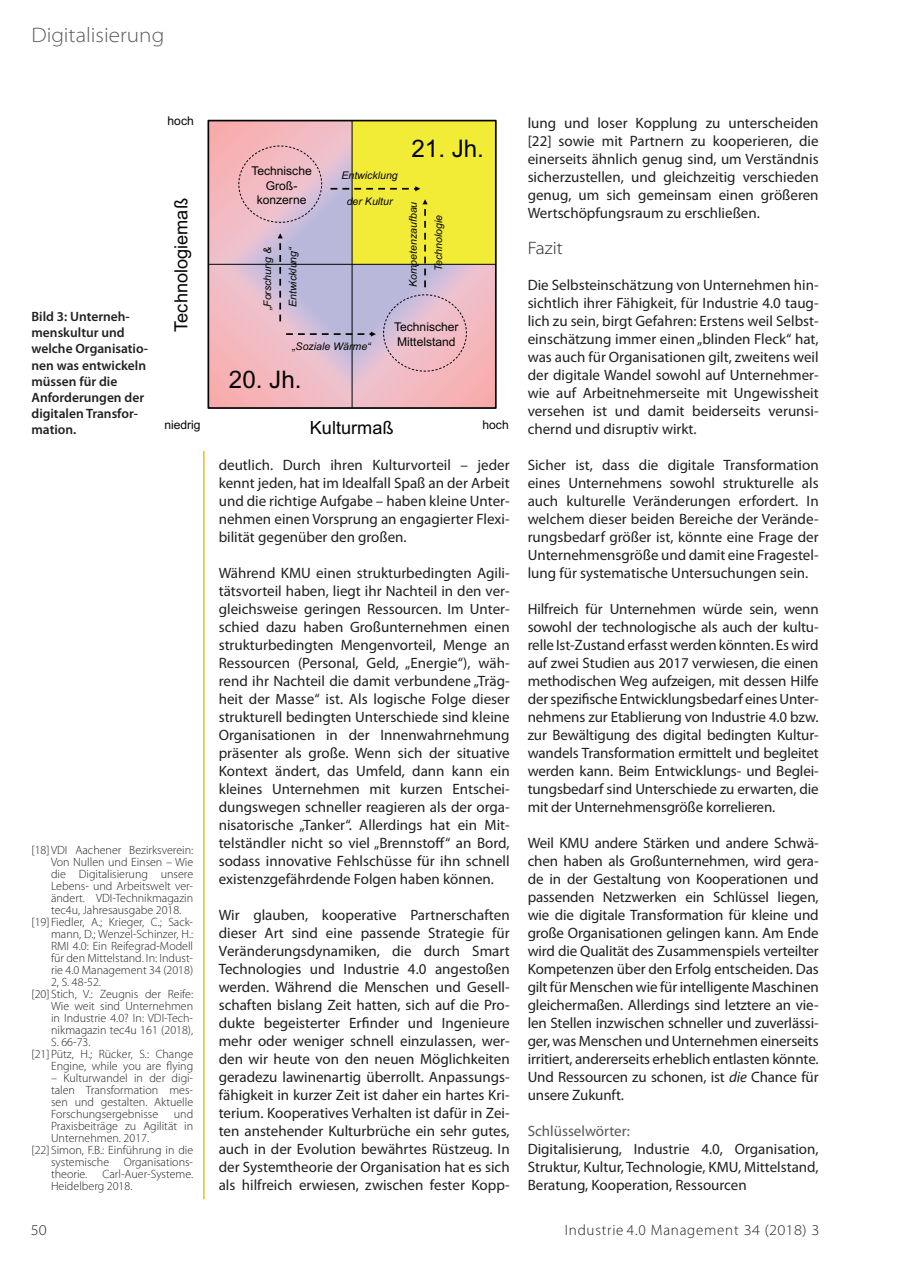
<style>
.page{position:relative;width:897px;height:1267px;background:#fff}
.page>*{position:absolute;margin:0;border:0;box-sizing:border-box;transform-origin:0 0}
.t1{font:24.15px "Arial";color:#040503}
.t2{font:300 semi-expanded 21px "Myriad Pro";color:#57585a}
.t3{font:18.15px "Arial";color:#040503}
.t4{font:300 semi-expanded 18px "Myriad Pro";color:#231f20}
.t5{font:15px/18px "Myriad Pro";color:#231f20;text-align:justify}
.t6{font:300 15px "Myriad Pro";letter-spacing:.05em;color:#231f20}
.t7{font:15px "Myriad Pro";color:#57585a}
.t8{font:300 semi-expanded 15px "Myriad Pro";color:#231f20}
.t9{font:600 13.5px/16.2px "Myriad Pro";color:#231f20}
.t10{font:12.15px/14.5px "Arial";color:#040503;text-align:center}
.t11{font:300 12px/12px "Myriad Pro";color:#231f20;text-align:justify}
.t12{font:10.5px "Arial";color:#040503}
.t13{font:italic 10.5px "Arial";color:#040503}
.s1{font-style:italic}
.s2{font-weight:700}
.s3{font-stretch:semi-expanded}
</style>
<div class="page">
<hr style="left:203px;top:114px;width:1px;height:1085px;background:#fcb814">
<div style="left:157px;top:106px;width:352px;height:344px;background:#fff"></div>
<svg style="left:210px;top:265px;width:141px;height:141px;background:#e2baca"></svg>
<svg style="left:210px;top:123px;width:142px;height:141px;background:#e1b9c8"></svg>
<svg style="left:351px;top:265px;width:142px;height:141px;background:#dfb8c8"></svg>
<div style="left:352px;top:121px;width:143px;height:143px;background:#f3ec37"></div>
<div style="left:207px;top:120px;width:289px;height:289px;border:2px solid #040503"></div>
<hr style="left:352px;top:121px;width:1px;height:287px;background:#040503">
<hr style="left:208px;top:264px;width:287px;height:1px;background:#040503">
<div style="left:238px;top:146px;width:84px;height:76px;border:1px dashed #040503;border-radius:50%"></div>
<div style="left:383px;top:294px;width:83px;height:77px;border:1px dashed #040503;border-radius:50%"></div>
<svg style="left:277px;top:233px;width:6px;height:88px"></svg>
<svg style="left:286px;top:331px;width:90px;height:5px"></svg>
<svg style="left:330px;top:186px;width:90px;height:5px"></svg>
<svg style="left:422px;top:199px;width:5px;height:88px"></svg>
<h2 class="t2" style="left:31px;top:23px;width:134px">Digitalisierung</h2>
<p class="t10" style="left:167px;top:113px;width:28px">hoch</p>
<p class="t5" style="left:527px;top:114px;width:292px">lung und loser Kopplung zu unterscheiden [22] sowie mit Partnern zu kooperieren, die einerseits ähnlich genug sind, um Verständnis sicherzustellen, und gleichzeitig verschieden genug, um sich gemeinsam einen größeren Wertschöpfungsraum zu erschließen.</p>
<p class="t4" style="left:527px;top:238px;width:37px">Fazit</p>
<p class="t5" style="left:527px;top:276px;width:292px">Die Selbsteinschätzung von Unternehmen hin&shy;sichtlich ihrer Fähigkeit, für Industrie 4.0 taug&shy;lich zu sein, birgt Gefahren: Erstens weil Selbst&shy;einschätzung immer einen „blinden Fleck“ hat, was auch für Organisationen gilt, zweitens weil der digitale Wandel sowohl auf Unternehmer&shy;wie auf Arbeitnehmerseite mit Ungewissheit versehen ist und damit beiderseits verunsi&shy;chernd und disruptiv wirkt.</p>
<p class="t5" style="left:527px;top:456px;width:292px">Sicher ist, dass die digitale Transformation eines Unternehmens sowohl strukturelle als auch kulturelle Veränderungen erfordert. In welchem dieser beiden Bereiche der Verände&shy;rungsbedarf größer ist, könnte eine Frage der Unternehmensgröße und damit eine Fragestel&shy;lung für systematische Untersuchungen sein.</p>
<p class="t5" style="left:527px;top:600px;width:292px">Hilfreich für Unternehmen würde sein, wenn sowohl der technologische als auch der kultu&shy;relle Ist-Zustand erfasst werden könnten. Es wird auf zwei Studien aus 2017 verwiesen, die einen methodischen Weg aufzeigen, mit dessen Hilfe der spezifische Entwicklungsbedarf eines Unter&shy;nehmens zur Etablierung von Industrie 4.0 bzw. zur Bewältigung des digital bedingten Kultur&shy;wandels Transformation ermittelt und begleitet werden kann. Beim Entwicklungs- und Beglei&shy;tungsbedarf sind Unterschiede zu erwarten, die mit der Unternehmensgröße korrelieren.</p>
<p class="t5" style="left:527px;top:834px;width:292px">Weil KMU andere Stärken und andere Schwä&shy;chen haben als Großunternehmen, wird gera&shy;de in der Gestaltung von Kooperationen und passenden Netzwerken ein Schlüssel liegen, wie die digitale Transformation für kleine und große Organisationen gelingen kann. Am Ende wird die Qualität des Zusammenspiels verteilter Kompetenzen über den Erfolg entscheiden. Das gilt für Menschen wie für intelligente Maschinen gleichermaßen. Allerdings sind letztere an vie&shy;len Stellen inzwischen schneller und zuverlässi&shy;ger, was Menschen und Unternehmen einerseits irritiert, andererseits erheblich entlasten könnte.<br>Und Ressourcen zu schonen, ist <span class="s1">die</span> Chance für unsere Zukunft.</p>
<p class="t7" style="left:527px;top:1123px;width:104px">Schlüsselwörter:</p>
<p class="t5" style="left:527px;top:1140px;width:292px">Digitalisierung, Industrie 4.0, Organisation, Struktur, Kultur, Technologie, KMU, Mittelstand, Beratung, Kooperation, Ressourcen</p>
<h1 class="t1" style="left:411px;top:132px;width:74px">21. Jh.</h1>
<p class="t10" style="left:251px;top:164px;width:62px">Technische<br>Groß&shy;konzerne</p>
<p class="t13" style="left:341px;top:169px;width:58px">Entwicklung</p>
<p class="t13" style="left:347px;top:194px;width:47px">der Kultur</p>
<p class="t3" style="left:168px;top:332px;width:135px;rotate:-90deg">Technologiemaß</p>
<p class="t13" style="left:406px;top:287px;width:87px;rotate:-90deg">Kompetenzaufbau</p>
<p class="t13" style="left:431px;top:271px;width:58px;rotate:-90deg">Technologie</p>
<p class="t13" style="left:260px;top:310px;width:65px;rotate:-90deg">„Forschung &amp;</p>
<p class="t13" style="left:286px;top:307px;width:62px;rotate:-90deg">Entwicklung“</p>
<p class="t9" style="left:31px;top:308px;width:118px">Bild 3: Unterneh&shy;menskultur und welche Organisatio&shy;nen was entwickeln müssen für die<br>Anforderungen der digitalen Transfor&shy;mation.</p>
<p class="t10" style="left:394px;top:319px;width:66px;text-align:left">Technischer<br>Mittelstand</p>
<p class="t13" style="left:292px;top:339px;width:80px">„Soziale Wärme“</p>
<h1 class="t1" style="left:229px;top:362px;width:74px">20. Jh.</h1>
<p class="t10" style="left:164px;top:417px;width:38px">niedrig</p>
<p class="t3" style="left:310px;top:415px;width:85px">Kulturmaß</p>
<p class="t10" style="left:482px;top:417px;width:28px">hoch</p>
<p class="t5" style="left:219px;top:456px;width:292px">deutlich. Durch ihren Kulturvorteil – jeder kennt jeden, hat im Idealfall Spaß an der Arbeit und die richtige Aufgabe – haben kleine Unter&shy;nehmen einen Vorsprung an engagierter Flexi&shy;bilität gegenüber den großen.</p>
<p class="t5" style="left:219px;top:564px;width:292px">Während KMU einen strukturbedingten Agili&shy;tätsvorteil haben, liegt ihr Nachteil in den ver&shy;gleichsweise geringen Ressourcen. Im Unter&shy;schied dazu haben Großunternehmen einen strukturbedingten Mengenvorteil, Menge an Ressourcen (Personal, Geld, „Energie“), wäh&shy;rend ihr Nachteil die damit verbundene „Träg&shy;heit der Masse“ ist. Als logische Folge dieser strukturell bedingten Unterschiede sind kleine Organisationen in der Innenwahrnehmung präsenter als große. Wenn sich der situative Kontext ändert, das Umfeld, dann kann ein kleines Unternehmen mit kurzen Entschei&shy;dungswegen schneller reagieren als der orga&shy;nisatorische „Tanker“. Allerdings hat ein Mit&shy;telständler nicht so viel „Brennstoff“ an Bord, sodass innovative Fehlschüsse für ihn schnell existenzgefährdende Folgen haben können.</p>
<p class="t5" style="left:219px;top:906px;width:292px">Wir glauben, kooperative Partnerschaften dieser Art sind eine passende Strategie für Veränderungsdynamiken, die durch Smart Technologies und Industrie 4.0 angestoßen werden. Während die Menschen und Gesell&shy;schaften bislang Zeit hatten, sich auf die Pro&shy;dukte begeisterter Erfinder und Ingenieure mehr oder weniger schnell einzulassen, wer&shy;den wir heute von den neuen Möglichkeiten geradezu lawinenartig überrollt. Anpassungs&shy;fähigkeit in kurzer Zeit ist daher ein hartes Kri&shy;terium. Kooperatives Verhalten ist dafür in Zei&shy;ten anstehender Kulturbrüche ein sehr gutes, auch in der Evolution bewährtes Rüstzeug. In der Systemtheorie der Organisation hat es sich als hilfreich erwiesen, zwischen fester Kopp-</p>
<p class="t12" style="left:70px;top:460px;width:546px"><span class="s2">BILD 6:</span> Unternehmenskultur und welche Organisationen was entwickeln müssen für die Anforderungen der digitalen</p>
<p class="t11" style="left:31px;top:843px;width:163px">[18]VDI Aachener Bezirksverein:</p>
<p class="t11" style="left:51px;top:855px;width:144px">Von Nullen und Einsen – Wie</p>
<p class="t11" style="left:51px;top:867px;width:144px">die Digitalisierung unsere</p>
<p class="t11" style="left:51px;top:879px;width:144px">Lebens- und Arbeitswelt ver-</p>
<p class="t11" style="left:51px;top:891px;width:144px">ändert. VDI-Technikmagazin</p>
<p class="t11" style="left:51px;top:903px;width:132px">tec4u, Jahresausgabe 2018.</p>
<p class="t11" style="left:31px;top:915px;width:163px">[19] Fiedler, A.; Krieger, C.; Sack-</p>
<p class="t11" style="left:51px;top:927px;width:144px">mann, D.; Wenzel-Schinzer, H.:</p>
<p class="t11" style="left:51px;top:939px;width:144px">RMI 4.0: Ein Reifegrad-Modell</p>
<p class="t11" style="left:51px;top:951px;width:144px">für den Mittelstand. In: Indust-</p>
<p class="t11" style="left:51px;top:963px;width:144px">rie 4.0 Management 34 (2018)</p>
<p class="t11" style="left:51px;top:975px;width:51px">2, S. 48-52.</p>
<p class="t11" style="left:31px;top:987px;width:163px">[20] Stich, V.: Zeugnis der Reife:</p>
<p class="t11" style="left:51px;top:999px;width:144px">Wie weit sind Unternehmen</p>
<p class="t11" style="left:51px;top:1011px;width:144px">in Industrie 4.0? In: VDI-Tech-</p>
<p class="t11" style="left:51px;top:1023px;width:144px">nikmagazin tec4u 161 (2018),</p>
<p class="t11" style="left:51px;top:1035px;width:41px">S. 66-73.</p>
<p class="t11" style="left:31px;top:1047px;width:163px">[21]Pütz, H.; Rücker, S.: Change</p>
<p class="t11" style="left:51px;top:1059px;width:144px">Engine, while you are flying</p>
<p class="t11" style="left:51px;top:1071px;width:144px">– Kulturwandel in der digi&shy;talen Transformation mes&shy;sen und gestalten. Aktuelle Forschungsergebnisse</p>
<p class="t11" style="left:174px;top:1107px;width:21px">und</p>
<p class="t11" style="left:51px;top:1119px;width:144px">Praxisbeiträge zu Agilität in</p>
<p class="t11" style="left:51px;top:1131px;width:100px">Unternehmen. 2017.</p>
<p class="t11" style="left:31px;top:1143px;width:163px">[22] Simon, F.B.: Einführung in die</p>
<p class="t11" style="left:51px;top:1155px;width:144px">systemische Organisations-</p>
<p class="t11" style="left:51px;top:1167px;width:38px">theorie.</p>
<p class="t11" style="left:51px;top:1167px;width:144px;text-indent:52px">Carl-Auer-Systeme.<br>Heidelberg 2018.</p>
<p class="t8" style="left:31px;top:1221px;width:17px">50</p>
<p class="t6" style="left:564px;top:1221px;width:256px">Industrie 4.0 Management <span class="s3">34 (2018) 3</span></p>
</div>
